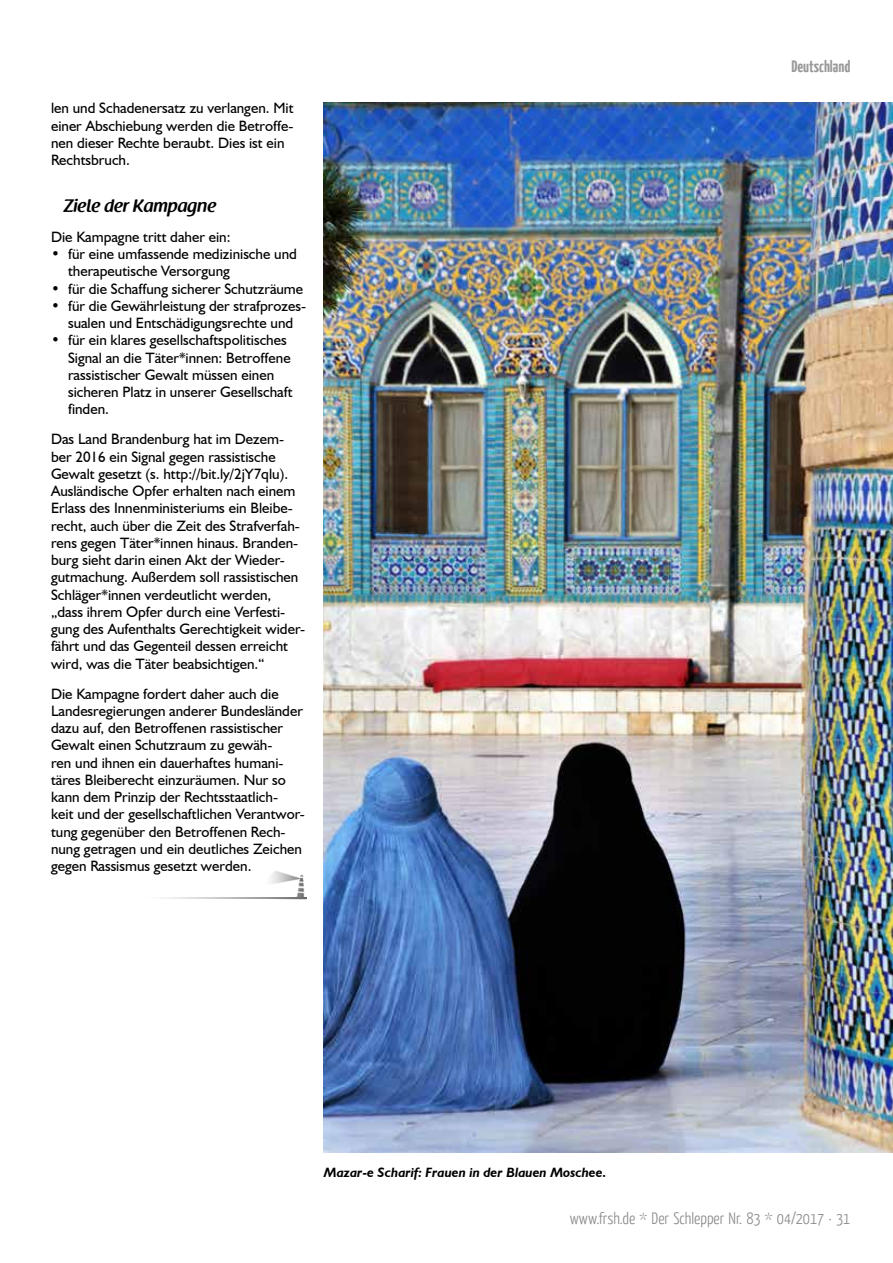
<style>
.page{position:relative;width:893px;height:1263px;background:#fff}
.page>*{position:absolute;margin:0;border:0;box-sizing:border-box;transform-origin:0 0}
.t1{font:600 18px "Raspoutine";color:#000}
.t2{font:300 16.5px "Yanone Kaffeesatz";color:#878787}
.t3{font:700 16.5px "Yanone Kaffeesatz";color:#575756}
.t4{font:15px/17.2px "Humanist 521 BT";color:#000}
.t5{font:italic 700 13.5px "Humanist 521 BT";color:#000}
</style>
<div class="page">
<img style="left:271px;top:871px;width:35px;height:29px">
<img style="left:164px;top:897px;width:142px;height:2px">
<img style="left:324px;top:102px;width:569px;height:1050px">
<p class="t4" style="left:51px;top:99px;width:244px">len und Schadenersatz zu verlangen. Mit einer Abschiebung werden die Betroffe&shy;nen dieser Rechte beraubt. Dies ist ein Rechtsbruch.</p>
<p class="t1" style="left:64px;top:195px;width:154px">Ziele der Kampagne</p>
<p class="t4" style="left:51px;top:228px;width:181px">Die Kampagne tritt daher ein:</p>
<p class="t4" style="left:68px;top:245px;width:230px;text-indent:-17px">• für eine umfassende medizinische und therapeutische Versorgung</p>
<p class="t4" style="left:51px;top:279px;width:254px">• für die Schaffung sicherer Schutzräume</p>
<p class="t4" style="left:51px;top:297px;width:257px;text-align:center">• für die Gewährleistung der strafprozes&shy;sualen und Entschädigungsrechte und</p>
<p class="t4" style="left:68px;top:331px;width:226px;text-indent:-17px">• für ein klares gesellschaftspolitisches Signal an die Täter*innen: Betroffene rassistischer Gewalt müssen einen sicheren Platz in unserer Gesellschaft finden.</p>
<p class="t4" style="left:51px;top:430px;width:256px">Das Land Brandenburg hat im Dezem&shy;ber 2016 ein Signal gegen rassistische Gewalt gesetzt (s. http://bit.ly/2jY7qlu).<br>Ausländische Opfer erhalten nach einem Erlass des Innenministeriums ein Bleibe&shy;recht, auch über die Zeit des Strafverfah&shy;rens gegen Täter*innen hinaus. Branden&shy;burg sieht darin einen Akt der Wieder&shy;gutmachung. Außerdem soll rassistischen Schläger*innen verdeutlicht werden, „dass ihrem Opfer durch eine Verfesti&shy;gung des Aufenthalts Gerechtigkeit wider&shy;fährt und das Gegenteil dessen erreicht wird, was die Täter beabsichtigen.“</p>
<p class="t4" style="left:51px;top:684px;width:255px">Die Kampagne fordert daher auch die Landesregierungen anderer Bundesländer dazu auf, den Betroffenen rassistischer Gewalt einen Schutzraum zu gewäh-<br>ren und ihnen ein dauerhaftes humani&shy;täres Bleiberecht einzuräumen. Nur so kann dem Prinzip der Rechtsstaatlich-<br>keit und der gesellschaftlichen Verantwor&shy;tung gegenüber den Betroffenen Rech&shy;nung getragen und ein deutliches Zeichen gegen Rassismus gesetzt werden.</p>
<p class="t3" style="left:791px;top:55px;width:60px">Deutschland</p>
<p class="t5" style="left:324px;top:1164px;width:284px">Mazar-e Scharif: Frauen in der Blauen Moschee.</p>
<p class="t2" style="left:570px;top:1208px;width:282px">www.frsh.de * Der Schlepper Nr. 83 * 04/2017 · 31</p>
</div>
